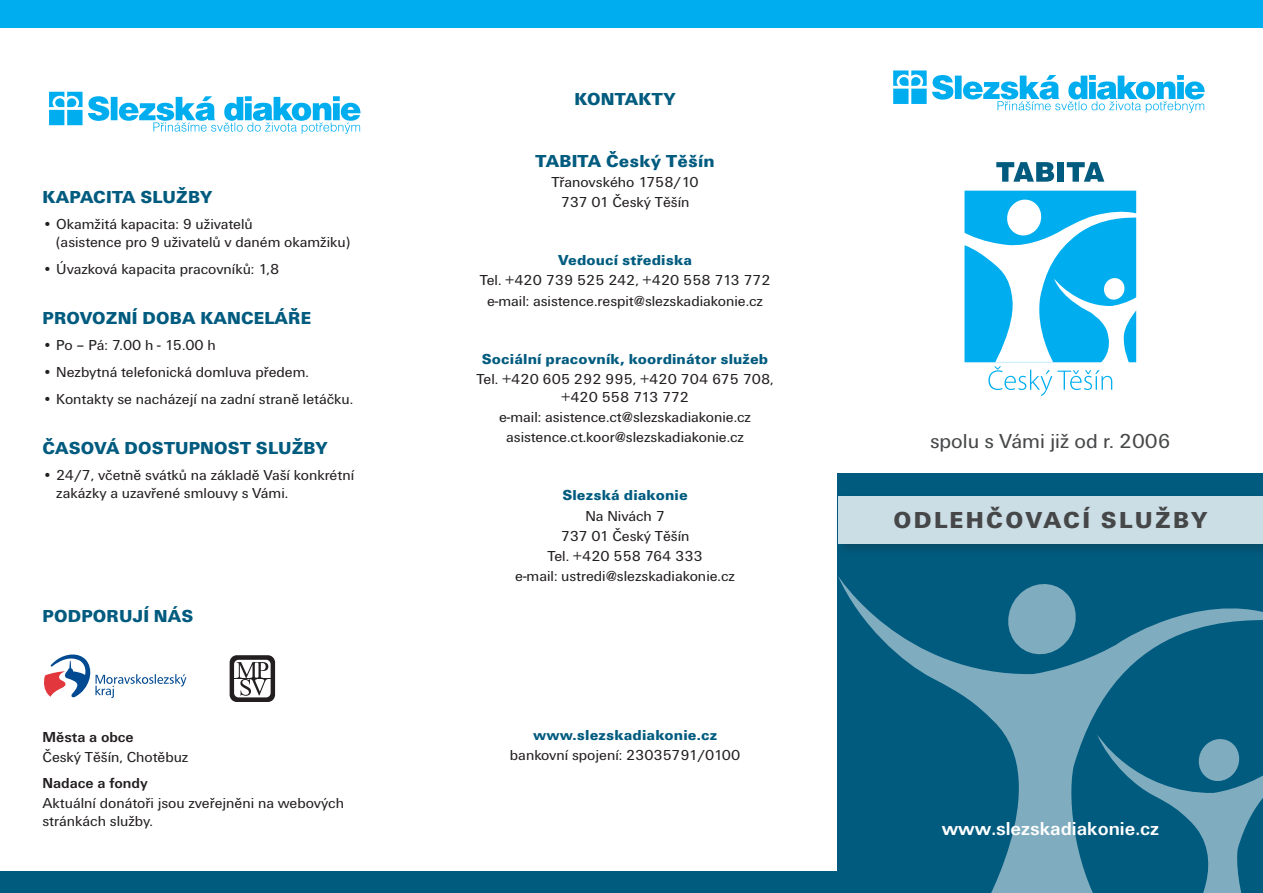
<style>
.page{position:relative;width:1263px;height:893px;background:#fff}
.page>*{position:absolute;margin:0;border:0;box-sizing:border-box;transform-origin:0 0}
.t1{font:900 24px "Unitus TCE";letter-spacing:.1em;color:#464748}
.t2{font:21px "Unitus TCE";color:#464748}
.t3{font:700 19.5px "Unitus TCE";color:#fff}
.t4{font:900 18px "Unitus TCE";letter-spacing:.01em;color:#005b7f}
.t5{font:15px/18px "Unitus TCE";color:#231f20}
.t6{font:900 15px "Unitus TCE";letter-spacing:.01em;color:#005b7f}
.t7{font:700 15px "Unitus TCE";color:#231f20}
</style>
<div class="page">
<div style="left:0;top:0;width:1263px;height:28px;background:#00aeef"></div>
<svg style="left:49px;top:92px;width:311px;height:42px"></svg>
<div style="left:0;top:872px;width:838px;height:21px;background:#005b7f"></div>
<svg style="left:44px;top:654px;width:142px;height:44px"></svg>
<svg style="left:230px;top:655px;width:45px;height:47px"></svg>
<div style="left:838px;top:474px;width:425px;height:419px;background:#005b7f"></div>
<div style="left:834px;top:492px;width:429px;height:65px;background:#231f20;opacity:.3"></div>
<div style="left:838px;top:496px;width:425px;height:48px;background:#ccdee5"></div>
<svg style="left:893px;top:70px;width:311px;height:43px"></svg>
<svg style="left:838px;top:576px;width:425px;height:317px"></svg>
<svg style="left:1003px;top:579px;width:77px;height:80px"></svg>
<svg style="left:1097px;top:734px;width:166px;height:159px"></svg>
<svg style="left:996px;top:162px;width:58px;height:20px"></svg>
<div style="left:1057px;top:162px;width:7px;height:20px;background:#005b7f"></div>
<svg style="left:1067px;top:162px;width:37px;height:20px"></svg>
<svg style="left:964px;top:191px;width:172px;height:205px"></svg>
<p class="t4" style="left:43px;top:186px;width:171px">KAPACITA SLUŽBY</p>
<p class="t5" style="left:56px;top:215px;width:295px;text-indent:-14px">• Okamžitá kapacita: 9 uživatelů<br>(asistence pro 9 uživatelů v daném okamžiku)</p>
<p class="t5" style="left:43px;top:260px;width:238px">• Úvazková kapacita pracovníků: 1,8</p>
<p class="t4" style="left:43px;top:308px;width:270px">PROVOZNÍ DOBA KANCELÁŘE</p>
<p class="t5" style="left:43px;top:337px;width:175px">• Po – Pá: 7.00 h - 15.00 h</p>
<p class="t5" style="left:43px;top:363px;width:268px">• Nezbytná telefonická domluva předem.</p>
<p class="t5" style="left:43px;top:390px;width:312px">• Kontakty se nacházejí na zadní straně letáčku.</p>
<p class="t4" style="left:43px;top:437px;width:287px">ČASOVÁ DOSTUPNOST SLUŽBY</p>
<p class="t5" style="left:56px;top:466px;width:299px;text-indent:-14px">• 24/7, včetně svátků na základě Vaší konkrétní zakázky a uzavřené smlouvy s Vámi.</p>
<p class="t4" style="left:43px;top:606px;width:152px">PODPORUJÍ NÁS</p>
<p class="t7" style="left:43px;top:728px;width:93px">Města a obce</p>
<p class="t5" style="left:43px;top:748px;width:147px">Český Těšín, Chotěbuz</p>
<p class="t7" style="left:43px;top:775px;width:107px">Nadace a fondy</p>
<p class="t5" style="left:43px;top:794px;width:303px">Aktuální donátoři jsou zveřejněni na webových stránkách služby.</p>
<p class="t4" style="left:574px;top:89px;width:103px">KONTAKTY</p>
<p class="t4" style="left:536px;top:151px;width:181px">TABITA Český Těšín</p>
<p class="t5" style="left:551px;top:173px;width:149px">Třanovského 1758/10</p>
<p class="t5" style="left:561px;top:193px;width:130px">737 01 Český Těšín</p>
<p class="t6" style="left:558px;top:252px;width:135px">Vedoucí střediska</p>
<p class="t5" style="left:480px;top:272px;width:292px">Tel. +420 739 525 242, +420 558 713 772</p>
<p class="t5" style="left:487px;top:292px;width:277px">e-mail: asistence.respit@slezskadiakonie.cz</p>
<p class="t6" style="left:482px;top:350px;width:288px">Sociální pracovník, koordinátor služeb</p>
<p class="t5" style="left:476px;top:370px;width:299px;text-align:center">Tel. +420 605 292 995, +420 704 675 708, +420 558 713 772</p>
<p class="t5" style="left:499px;top:408px;width:253px">e-mail: asistence.ct@slezskadiakonie.cz</p>
<p class="t5" style="left:506px;top:428px;width:239px">asistence.ct.koor@slezskadiakonie.cz</p>
<p class="t6" style="left:562px;top:487px;width:127px">Slezská diakonie</p>
<p class="t5" style="left:585px;top:507px;width:81px">Na Nivách 7</p>
<p class="t5" style="left:561px;top:527px;width:130px">737 01 Český Těšín</p>
<p class="t5" style="left:547px;top:547px;width:157px">Tel. +420 558 764 333</p>
<p class="t5" style="left:515px;top:567px;width:221px">e-mail: ustredi@slezskadiakonie.cz</p>
<p class="t6" style="left:533px;top:726px;width:186px">www.slezskadiakonie.cz</p>
<p class="t5" style="left:510px;top:746px;width:232px">bankovní spojení: 23035791/0100</p>
<p class="t2" style="left:930px;top:429px;width:242px">spolu s Vámi již od r. 2006</p>
<p class="t1" style="left:893px;top:507px;width:315px">ODLEHČOVACÍ SLUŽBY</p>
<p class="t3" style="left:942px;top:817px;width:219px">www.slezskadiakonie.cz</p>
</div>
